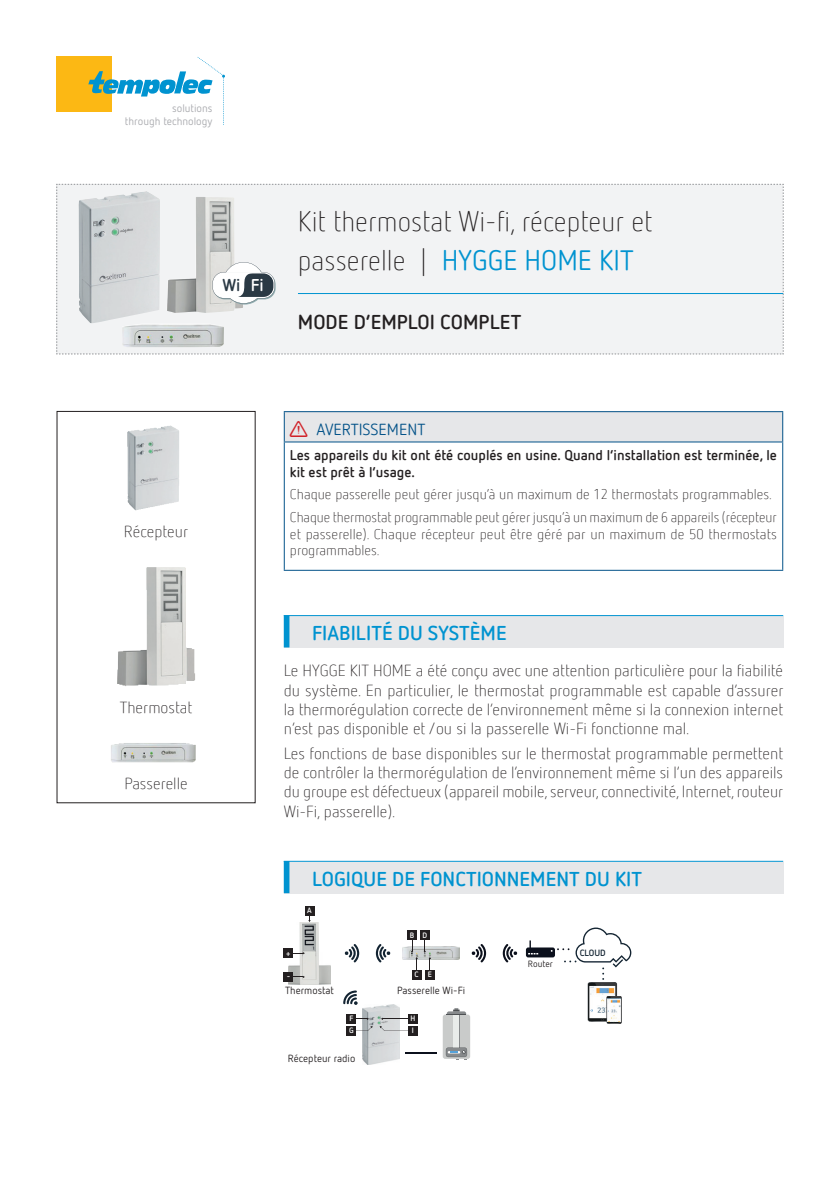
<style>
.page{position:relative;width:840px;height:1191px;background:#fff}
.page>*{position:absolute;margin:0;border:0;box-sizing:border-box;transform-origin:0 0}
.t1{font:300 28px/39.2px "Netto Offc Pro";color:#231f20}
.t2{font:700 20px "Netto Offc Pro";color:#0093d0}
.t3{font:700 20px "Netto Offc Pro";color:#231f20}
.t4{font:700 17.2px "Netto Offc Pro";color:#2a3944}
.t5{font:300 16px/19.2px "Netto Offc Pro";color:#231f20;text-align:justify}
.t6{font:16px "Netto Offc Pro";color:#045389}
.t7{font:300 14px/22.4px "Netto Offc Pro";color:#231f20}
.t8{font:700 14px/16.8px "Netto Offc Pro";color:#231f20}
.t9{font:10.8px/13px "Netto Offc Pro";color:#a8a9ad;text-align:right}
.t10{font:10.4px "Netto Offc Pro";color:#231f20}
.t11{font:9.2px "Netto Offc Pro";color:#231f20}
.t12{font:700 9.2px "Netto Offc Pro";color:#132432}
.t13{font:700 7.8px "Netto Offc Pro";color:#fff}
.s1{color:#fff}
.s2{font-weight:400;color:#0093d0}
</style>
<div class="page">
<div style="left:57px;top:57px;width:55px;height:55px;background:#fcb814"></div>
<svg style="left:88px;top:57px;width:137px;height:68px"></svg>
<div style="left:284px;top:412px;width:498px;height:30px;background:#e6e7e9"></div>
<hr style="left:283px;top:411px;width:499px;height:1px;background:#045389">
<svg style="left:283px;top:412px;width:1px;height:29px"></svg>
<hr style="left:283px;top:441px;width:499px;height:1px;background:#045389">
<hr style="left:283px;top:442px;width:1px;height:128px;background:#045389">
<hr style="left:781px;top:442px;width:1px;height:128px;background:#045389">
<hr style="left:283px;top:570px;width:499px;height:1px;background:#045389">
<div style="left:283px;top:616px;width:499px;height:31px;background:#e6e7e9"></div>
<div style="left:283px;top:615px;width:6px;height:32px;background:#0093d0"></div>
<hr style="left:283px;top:615px;width:499px;height:1px;background:#0093d0">
<div style="left:283px;top:862px;width:499px;height:31px;background:#e6e7e9"></div>
<div style="left:283px;top:861px;width:6px;height:32px;background:#0093d0"></div>
<hr style="left:283px;top:860px;width:499px;height:1px;background:#0093d0">
<img style="left:288px;top:922px;width:42px;height:62px">
<img style="left:362px;top:1004px;width:37px;height:60px">
<img style="left:402px;top:946px;width:57px;height:14px">
<svg style="left:344px;top:944px;width:15px;height:18px"></svg>
<svg style="left:343px;top:990px;width:14px;height:15px"></svg>
<svg style="left:375px;top:944px;width:15px;height:18px"></svg>
<svg style="left:471px;top:944px;width:15px;height:18px"></svg>
<svg style="left:502px;top:944px;width:15px;height:18px"></svg>
<hr style="left:405px;top:1052px;width:32px;height:1px;background:#0b101c">
<div style="left:442px;top:1014px;width:28px;height:44px;background:#c9cbca;border-radius:2px"></div>
<hr style="left:459px;top:1014px;width:1px;height:33px;background:#878a8c">
<div style="left:453px;top:1014px;width:6px;height:33px;background:#e9ecea"></div>
<svg style="left:446px;top:1008px;width:20px;height:7px"></svg>
<svg style="left:445px;top:1047px;width:22px;height:13px"></svg>
<svg style="left:525px;top:927px;width:106px;height:96px"></svg>
<img style="left:607px;top:998px;width:13px;height:23px">
<div style="left:305px;top:906px;width:9px;height:9px;background:#231f20"></div>
<div style="left:407px;top:930px;width:9px;height:9px;background:#231f20"></div>
<div style="left:412px;top:970px;width:9px;height:9px;background:#231f20"></div>
<div style="left:346px;top:1014px;width:10px;height:9px;background:#231f20"></div>
<div style="left:408px;top:1014px;width:9px;height:9px;background:#231f20"></div>
<svg style="left:356px;top:1017px;width:13px;height:3px"></svg>
<svg style="left:380px;top:1017px;width:28px;height:3px"></svg>
<div style="left:346px;top:1026px;width:10px;height:9px;background:#231f20"></div>
<div style="left:408px;top:1026px;width:9px;height:9px;background:#231f20"></div>
<svg style="left:356px;top:1026px;width:16px;height:5px"></svg>
<svg style="left:379px;top:1026px;width:29px;height:5px"></svg>
<svg style="left:410px;top:939px;width:7px;height:31px"></svg>
<div style="left:425px;top:970px;width:9px;height:9px;background:#231f20"></div>
<div style="left:420px;top:930px;width:9px;height:9px;background:#231f20"></div>
<svg style="left:423px;top:939px;width:8px;height:31px"></svg>
<svg style="left:293px;top:952px;width:12px;height:2px"></svg>
<div style="left:283px;top:948px;width:10px;height:9px;background:#231f20"></div>
<svg style="left:293px;top:975px;width:12px;height:3px"></svg>
<div style="left:283px;top:972px;width:10px;height:9px;background:#231f20"></div>
<img style="left:127px;top:425px;width:52px;height:85px">
<img style="left:117px;top:567px;width:78px;height:119px">
<img style="left:111px;top:743px;width:85px;height:19px">
<svg style="left:56px;top:184px;width:727px;height:170px"></svg>
<p class="t9" style="left:125px;top:101px;width:89px">solutions<br>through technology</p>
<p class="t4" style="left:222px;top:273px;width:43px">Wi <span class="s1">Fi</span></p>
<h1 class="t1" style="left:298px;top:201px;width:356px">Kit thermostat Wi-fi, récepteur et passerelle | <span class="s2">HYGGE HOME KIT</span></h1>
<p class="t3" style="left:298px;top:309px;width:225px">MODE D’EMPLOI COMPLET</p>
<p class="t5" style="left:124px;top:521px;width:66px">Récepteur</p>
<p class="t5" style="left:120px;top:697px;width:74px">Thermostat</p>
<p class="t5" style="left:124px;top:773px;width:65px">Passerelle</p>
<p class="t6" style="left:316px;top:419px;width:110px">AVERTISSEMENT</p>
<p class="t8" style="left:290px;top:446px;width:488px">Les appareils du kit ont été couplés en usine. Quand l’installation est terminée, le kit est prêt à l’usage.</p>
<p class="t7" style="left:290px;top:483px;width:488px">Chaque passerelle peut gérer jusqu’à un maximum de 12 thermostats programmables.<br>Chaque thermostat programmable peut gérer jusqu’à un maximum de 6 appareils (récepteur</p>
<p class="t7" style="left:290px;top:525px;width:488px;line-height:16.8px">et passerelle). Chaque récepteur peut être géré par un maximum de 50 thermostats programmables.</p>
<p class="t2" style="left:312px;top:620px;width:196px">FIABILITÉ DU SYSTÈME</p>
<p class="t5" style="left:283px;top:661px;width:501px">Le HYGGE KIT HOME a été conçu avec une attention particulière pour la fiabilité du système. En particulier, le thermostat programmable est capable d’assurer la thermorégulation correcte de l’environnement même si la connexion internet n’est pas disponible et/ou si la passerelle Wi-Fi fonctionne mal.</p>
<p class="t5" style="left:283px;top:743px;width:500px">Les fonctions de base disponibles sur le thermostat programmable permettent de contrôler la thermorégulation de l’environnement même si l’un des appareils du groupe est défectueux (appareil mobile, serveur, connectivité, Internet, routeur Wi-Fi, passerelle).</p>
<p class="t2" style="left:312px;top:865px;width:331px">LOGIQUE DE FONCTIONNEMENT DU KIT</p>
<p class="t13" style="left:307px;top:905px;width:6px">A</p>
<p class="t13" style="left:409px;top:929px;width:6px">B</p>
<p class="t13" style="left:422px;top:929px;width:6px">D</p>
<p class="t13" style="left:286px;top:947px;width:6px">+</p>
<p class="t13" style="left:287px;top:971px;width:5px">-</p>
<p class="t10" style="left:285px;top:983px;width:50px">Thermostat</p>
<p class="t10" style="left:397px;top:983px;width:69px">Passerelle Wi-Fi</p>
<p class="t13" style="left:414px;top:969px;width:6px">C</p>
<p class="t13" style="left:427px;top:969px;width:6px">E</p>
<p class="t13" style="left:349px;top:1013px;width:5px">F</p>
<p class="t13" style="left:410px;top:1013px;width:6px">H</p>
<p class="t13" style="left:349px;top:1025px;width:6px">G</p>
<p class="t13" style="left:412px;top:1025px;width:4px">I</p>
<p class="t10" style="left:288px;top:1051px;width:69px">Récepteur radio</p>
<p class="t11" style="left:527px;top:958px;width:27px">Router</p>
<p class="t12" style="left:579px;top:946px;width:28px">CLOUD</p>
</div>
